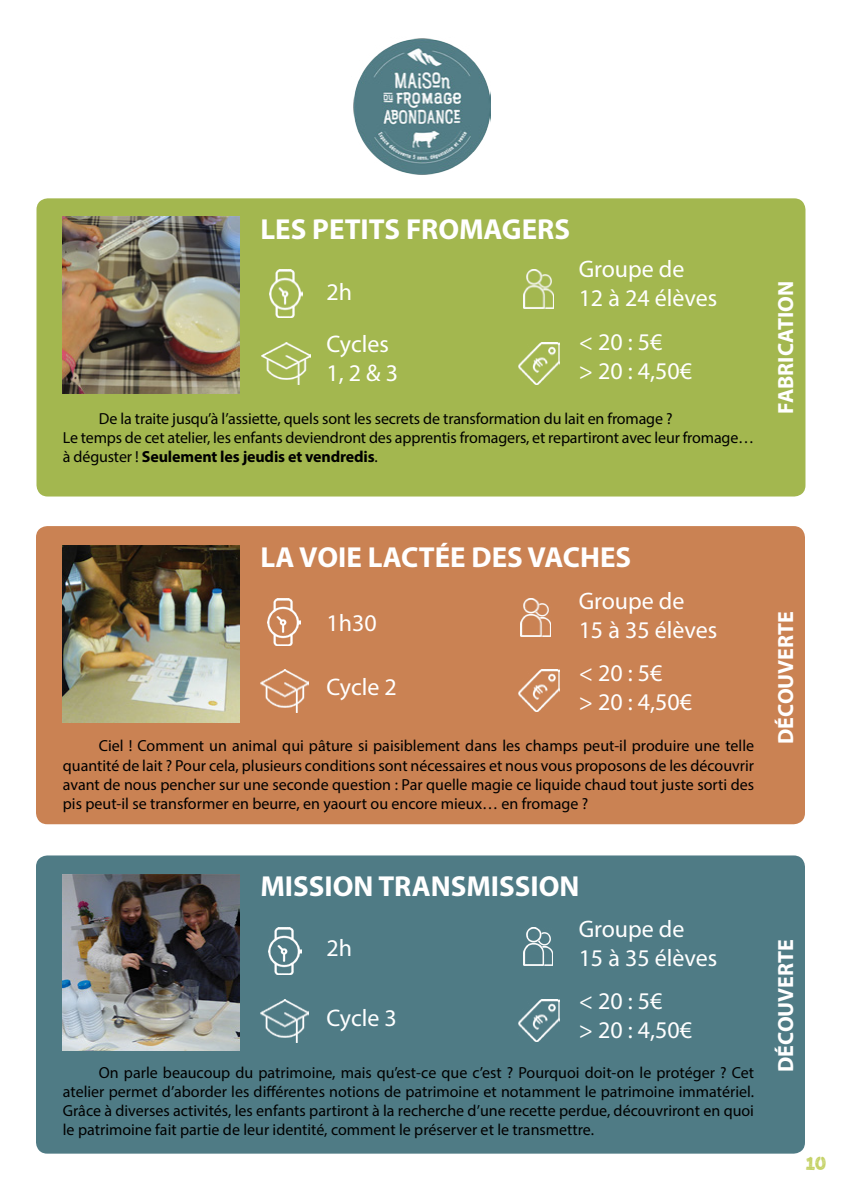
<style>
.page{position:relative;width:842px;height:1191px;background:#fff}
.page>*{position:absolute;margin:0;border:0;box-sizing:border-box;transform-origin:0 0}
.t1{font:700 29px "Myriad Pro";color:#fff}
.t2{font:24px/28.8px "Myriad Pro";color:#fff}
.t3{font:700 22px "Myriad Pro";color:#fff}
.t4{font:20px "BEACHWORKS Regular";color:#c5d267}
.t5{font:16px/19.2px "Myriad Pro";letter-spacing:-.01em;color:#000;text-align:justify}
.s1{font-weight:700}
</style>
<div class="page">
<div style="left:36px;top:198px;width:769px;height:298px;background:#a3b74f;border-radius:11px"></div>
<div style="left:36px;top:526px;width:769px;height:298px;background:#ca8253;border-radius:11px"></div>
<div style="left:36px;top:855px;width:769px;height:298px;background:#4f7b85;border-radius:11px"></div>
<img style="left:269px;top:270px;width:33px;height:47px">
<img style="left:268px;top:598px;width:33px;height:47px">
<img style="left:269px;top:927px;width:33px;height:47px">
<img style="left:524px;top:270px;width:29px;height:38px">
<img style="left:521px;top:598px;width:30px;height:38px">
<img style="left:523px;top:927px;width:30px;height:38px">
<img style="left:262px;top:342px;width:48px;height:43px">
<img style="left:260px;top:670px;width:49px;height:42px">
<img style="left:261px;top:999px;width:48px;height:43px">
<img style="left:518px;top:342px;width:42px;height:42px">
<img style="left:518px;top:669px;width:42px;height:42px">
<img style="left:518px;top:999px;width:42px;height:42px">
<img style="left:353px;top:38px;width:137px;height:137px">
<img style="left:63px;top:217px;width:177px;height:177px">
<img style="left:63px;top:546px;width:177px;height:176px">
<img style="left:63px;top:874px;width:177px;height:176px">
<h1 class="t1" style="left:260px;top:210px;width:311px">LES PETITS FROMAGERS</h1>
<h2 class="t2" style="left:326px;top:277px;width:27px">2h</h2>
<h2 class="t2" style="left:579px;top:255px;width:140px">Groupe de<br>12 à 24 élèves</h2>
<h2 class="t2" style="left:326px;top:329px;width:73px">Cycles<br>1, 2 &amp; 3</h2>
<h2 class="t2" style="left:579px;top:327px;width:115px">&lt; 20 : 5€<br>&gt; 20 : 4,50€</h2>
<p class="t5" style="left:63px;top:408px;width:693px;text-align:left;text-indent:36px">De la traite jusqu’à l’assiette, quels sont les secrets de transformation du lait en fromage ?<br>Le temps de cet atelier, les enfants deviendront des apprentis fromagers, et repartiront avec leur fromage… à déguster ! <span class="s1">Seulement les jeudis et vendredis</span>.</p>
<h3 class="t3" style="left:771px;top:413px;width:134px;rotate:-90deg">FABRICATION</h3>
<h1 class="t1" style="left:260px;top:538px;width:372px">LA VOIE LACTÉE DES VACHES</h1>
<h2 class="t2" style="left:326px;top:608px;width:52px">1h30</h2>
<h2 class="t2" style="left:326px;top:672px;width:72px">Cycle 2</h2>
<h2 class="t2" style="left:579px;top:586px;width:140px">Groupe de<br>15 à 35 élèves</h2>
<h2 class="t2" style="left:579px;top:658px;width:115px">&lt; 20 : 5€<br>&gt; 20 : 4,50€</h2>
<p class="t5" style="left:63px;top:736px;width:693px;text-indent:36px">Ciel ! Comment un animal qui pâture si paisiblement dans les champs peut-il produire une telle quantité de lait ? Pour cela, plusieurs conditions sont nécessaires et nous vous proposons de les découvrir avant de nous pencher sur une seconde question : Par quelle magie ce liquide chaud tout juste sorti des pis peut-il se transformer en beurre, en yaourt ou encore mieux… en fromage ?</p>
<h3 class="t3" style="left:771px;top:744px;width:134px;rotate:-90deg">DÉCOUVERTE</h3>
<h1 class="t1" style="left:260px;top:867px;width:321px">MISSION TRANSMISSION</h1>
<h2 class="t2" style="left:326px;top:933px;width:27px">2h</h2>
<h2 class="t2" style="left:326px;top:1003px;width:72px">Cycle 3</h2>
<h2 class="t2" style="left:579px;top:914px;width:140px">Groupe de<br>15 à 35 élèves</h2>
<h2 class="t2" style="left:579px;top:986px;width:115px">&lt; 20 : 5€<br>&gt; 20 : 4,50€</h2>
<p class="t5" style="left:63px;top:1062px;width:693px;text-indent:36px">On parle beaucoup du patrimoine, mais qu’est-ce que c’est ? Pourquoi doit-on le protéger ? Cet atelier permet d’aborder les différentes notions de patrimoine et notamment le patrimoine immatériel.<br>Grâce à diverses activités, les enfants partiront à la recherche d’une recette perdue, découvriront en quoi le patrimoine fait partie de leur identité, comment le préserver et le transmettre.</p>
<h3 class="t3" style="left:771px;top:1071px;width:134px;rotate:-90deg">DÉCOUVERTE</h3>
<p class="t4" style="left:806px;top:1151px;width:22px">10</p>
</div>
